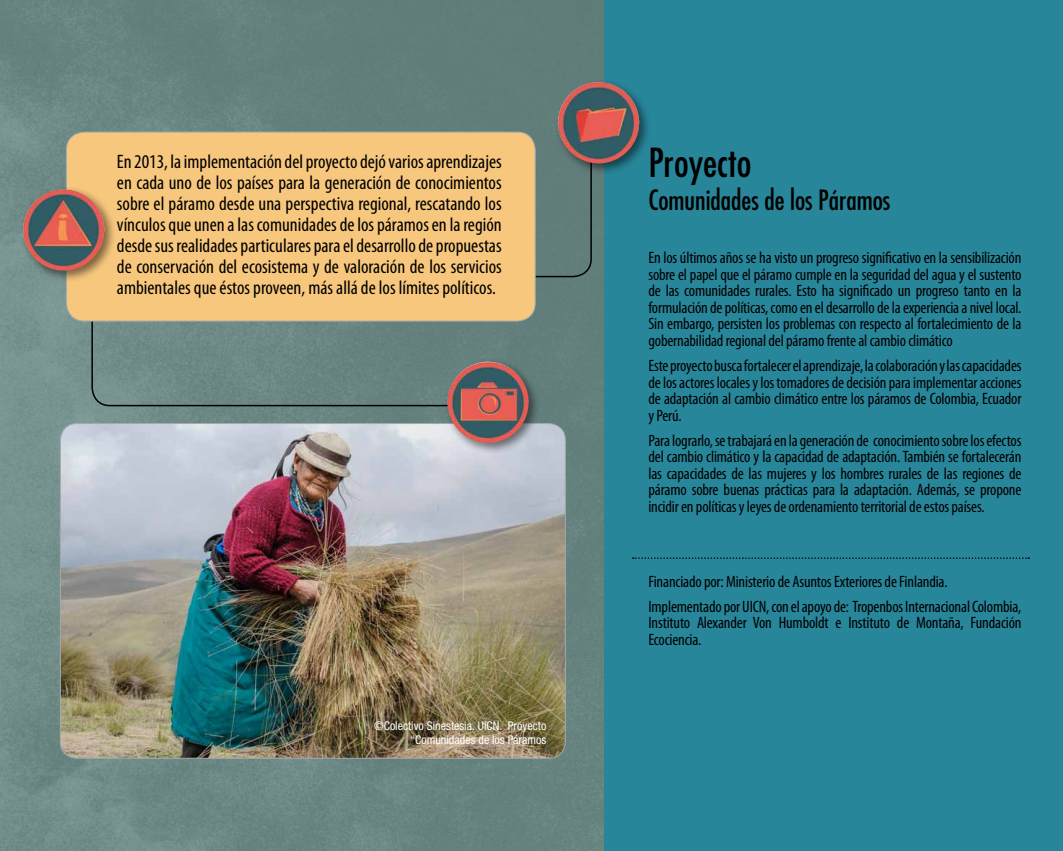
<style>
.page{position:relative;width:1063px;height:851px;background:#fff}
.page>*{position:absolute;margin:0;border:0;box-sizing:border-box;transform-origin:0 0}
.t1{font:condensed 39px "Futura Std";color:#000}
.t2{font:condensed 27.15px "Futura Std";color:#000}
.t3{font:condensed 19.5px/21px "Myriad Pro";color:#000;text-align:justify}
.t4{font:condensed 16.5px/16.5px "Myriad Pro";letter-spacing:-.01em;color:#000;text-align:justify}
.t5{font:condensed 12px/14.4px "Helvetica Neue LT Std";color:#fff;text-align:right}
</style>
<div class="page">
<img style="left:0;top:0;width:604px;height:850px">
<div style="left:604px;top:0;width:459px;height:850px;background:#28869a"></div>
<img style="left:60px;top:423px;width:505px;height:335px">
<svg style="left:91px;top:321px;width:402px;height:86px;background:#698481"></svg>
<div style="left:66px;top:132px;width:469px;height:189px;background:#f7c77d;border-radius:18px"></div>
<div style="left:66px;top:132px;width:469px;height:189px;border:1px solid #a7a9ac;border-radius:18px"></div>
<svg style="left:534px;top:135px;width:59px;height:143px;background:#617b77"></svg>
<svg style="left:633px;top:557px;width:396px;height:2px"></svg>
<div style="left:20px;top:186px;width:97px;height:97px;background:#000;opacity:.5"></div>
<img style="left:23px;top:189px;width:38px;height:78px">
<div style="left:444px;top:358px;width:97px;height:97px;background:#000;opacity:.5"></div>
<img style="left:447px;top:361px;width:39px;height:81px">
<div style="left:554px;top:79px;width:98px;height:97px;background:#000;opacity:.5"></div>
<img style="left:558px;top:82px;width:38px;height:81px">
<p class="t3" style="left:117px;top:151px;width:386px">En 2013, la implementación del proyecto dejó varios aprendizajes en cada uno de los países para la generación de conocimientos sobre el páramo desde una perspectiva regional, rescatando los vínculos que unen a las comunidades de los páramos en la región desde sus realidades particulares para el desarrollo de propuestas de conservación del ecosistema y de valoración de los servicios ambientales que éstos proveen, más allá de los límites políticos.</p>
<p class="t5" style="left:374px;top:718px;width:174px">©Colectivo Sinestesia. UICN. Proyecto “Comunidades de los Páramos</p>
<h1 class="t1" style="left:648px;top:139px;width:104px">Proyecto</h1>
<h2 class="t2" style="left:648px;top:183px;width:243px">Comunidades de los Páramos</h2>
<p class="t4" style="left:648px;top:249px;width:375px">En los últimos años se ha visto un progreso significativo en la sensibilización sobre el papel que el páramo cumple en la seguridad del agua y el sustento de las comunidades rurales. Esto ha significado un progreso tanto en la formulación de políticas, como en el desarrollo de la experiencia a nivel local.<br>Sin embargo, persisten los problemas con respecto al fortalecimiento de la gobernabilidad regional del páramo frente al cambio climático</p>
<p class="t4" style="left:648px;top:357px;width:375px">Este proyecto busca fortalecer el aprendizaje, la colaboración y las capacidades de los actores locales y los tomadores de decisión para implementar acciones de adaptación al cambio climático entre los páramos de Colombia, Ecuador y Perú.</p>
<p class="t4" style="left:648px;top:431px;width:375px">Para lograrlo, se trabajará en la generación de conocimiento sobre los efectos del cambio climático y la capacidad de adaptación. También se fortalecerán las capacidades de las mujeres y los hombres rurales de las regiones de páramo sobre buenas prácticas para la adaptación. Además, se propone incidir en políticas y leyes de ordenamiento territorial de estos países.</p>
<p class="t4" style="left:648px;top:568px;width:375px;line-height:25px">Financiado por: Ministerio de Asuntos Exteriores de Finlandia.<br>Implementado por UICN, con el apoyo de: Tropenbos Internacional Colombia,</p>
<p class="t4" style="left:648px;top:614px;width:375px">Instituto Alexander Von Humboldt e Instituto de Montaña, Fundación<br>Ecociencia.</p>
</div>
